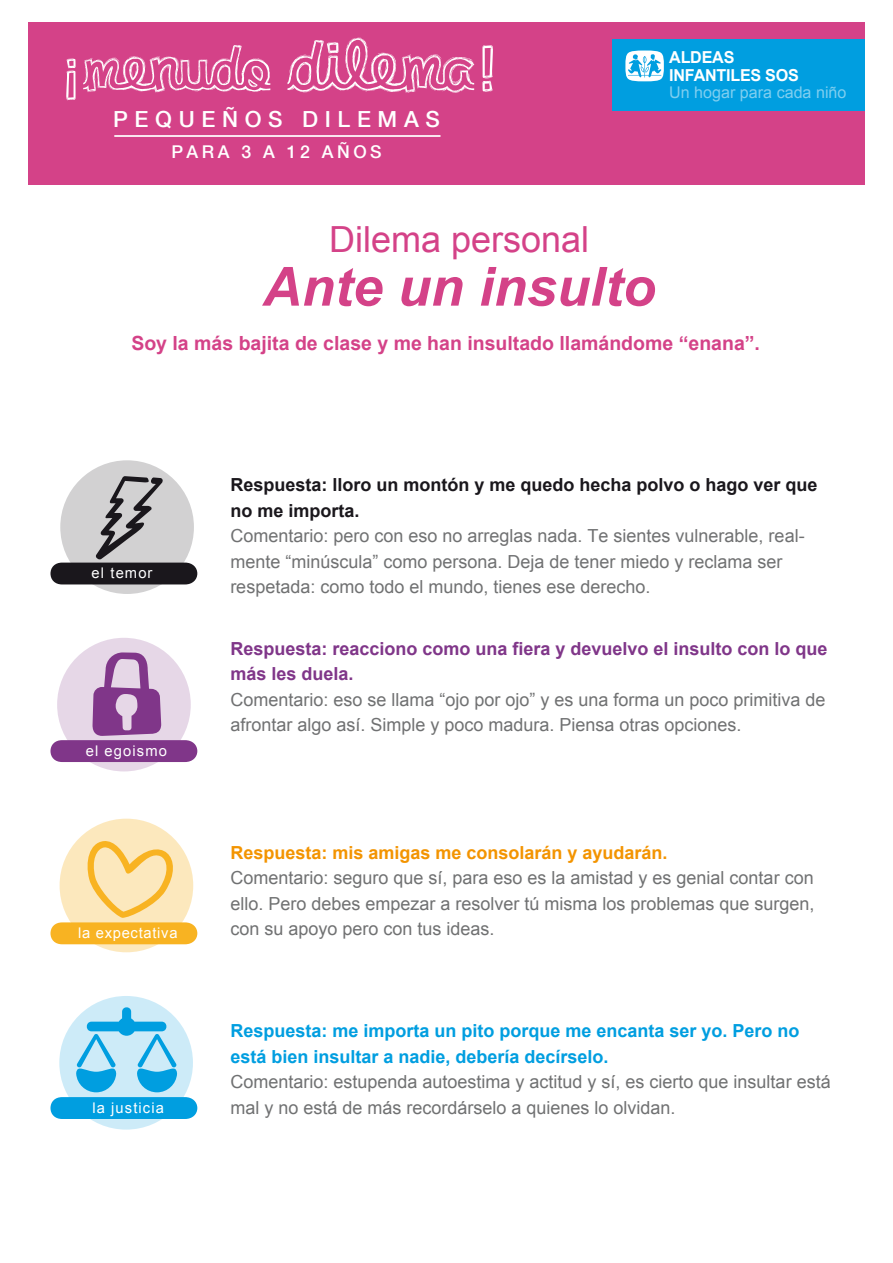
<style>
.page{position:relative;width:893px;height:1263px;background:#fff}
.page>*{position:absolute;margin:0;border:0;box-sizing:border-box;transform-origin:0 0}
.t1{font:italic 700 54px "Arial";color:#d44288}
.t2{font:36px "Arial";color:#d44288}
.t3{font:500 22.2px "Helvetica Neue";letter-spacing:.3em;color:#fff}
.t4{font:700 19.5px "Arial";color:#d44288}
.t5{font:18px/25.5px "Arial";color:#707172}
.t6{font:700 18px/25.5px "Arial";color:#009ee0}
.t7{font:700 18px/25.5px "Arial";color:#803689}
.t8{font:700 18px/25.5px "Arial";color:#1a171c}
.t9{font:700 18px "Arial";color:#f39400}
.t10{font:500 17.55px "Helvetica Neue";letter-spacing:.2em;color:#fff}
.t11{font:700 16.5px/17.7px "Arial";letter-spacing:-.015em;color:#fff}
.t12{font:16.05px "Arial";color:rgb(255 255 255/.5)}
.t13{font:14.7px "Arial";letter-spacing:.075em;color:#fff}
.t14{font:14.7px "Arial";letter-spacing:.05em;color:#fff}
</style>
<div class="page">
<div style="left:28px;top:22px;width:837px;height:163px;background:#d44288"></div>
<div style="left:612px;top:39px;width:253px;height:71px;background:#009ee0"></div>
<svg style="left:625px;top:51px;width:39px;height:30px"></svg>
<svg style="left:83px;top:45px;width:187px;height:48px"></svg>
<svg style="left:66px;top:58px;width:10px;height:42px"></svg>
<svg style="left:287px;top:38px;width:187px;height:55px"></svg>
<svg style="left:482px;top:45px;width:11px;height:47px"></svg>
<hr style="left:114px;top:135px;width:326px;height:2px;background:#fff">
<div style="left:59px;top:996px;width:134px;height:133px;background:#cdebf8;border-radius:50%"></div>
<svg style="left:50px;top:1006px;width:147px;height:113px"></svg>
<svg style="left:60px;top:819px;width:133px;height:133px"></svg>
<svg style="left:50px;top:832px;width:147px;height:112px;background:#fbdc9a"></svg>
<div style="left:57px;top:638px;width:134px;height:133px;background:#e6d7e7;border-radius:50%"></div>
<svg style="left:50px;top:652px;width:147px;height:110px"></svg>
<svg style="left:60px;top:460px;width:134px;height:134px"></svg>
<svg style="left:50px;top:476px;width:147px;height:108px;background:#a4a3a5"></svg>
<p class="t3" style="left:113px;top:105px;width:328px">PEQUEÑOS DILEMAS</p>
<p class="t10" style="left:171px;top:141px;width:212px">PARA 3 A 12 AÑOS</p>
<p class="t11" style="left:669px;top:49px;width:131px">ALDEAS<br>INFANTILES SOS</p>
<p class="t12" style="left:669px;top:82px;width:179px">Un hogar para cada niño</p>
<h2 class="t2" style="left:329px;top:215px;width:262px">Dilema personal</h2>
<h1 class="t1" style="left:263px;top:252px;width:395px">Ante un insulto</h1>
<p class="t4" style="left:131px;top:331px;width:630px">Soy la más bajita de clase y me han insultado llamándome “enana”.</p>
<p class="t13" style="left:92px;top:563px;width:62px">el temor</p>
<p class="t13" style="left:86px;top:741px;width:83px">el egoismo</p>
<p class="t14" style="left:78px;top:923px;width:101px">la expectativa</p>
<p class="t8" style="left:230px;top:473px;width:589px">Respuesta: lloro un montón y me quedo hecha polvo o hago ver que no me importa.</p>
<p class="t5" style="left:230px;top:523px;width:576px">Comentario: pero con eso no arreglas nada. Te sientes vulnerable, real&shy;mente “minúscula” como persona. Deja de tener miedo y reclama ser respetada: como todo el mundo, tienes ese derecho.</p>
<p class="t7" style="left:230px;top:636px;width:599px">Respuesta: reacciono como una fiera y devuelvo el insulto con lo que más les duela.</p>
<p class="t5" style="left:230px;top:687px;width:597px">Comentario: eso se llama “ojo por ojo” y es una forma un poco primitiva de afrontar algo así. Simple y poco madura. Piensa otras opciones.</p>
<p class="t9" style="left:230px;top:841px;width:439px">Respuesta: mis amigas me consolarán y ayudarán.</p>
<p class="t5" style="left:230px;top:865px;width:586px;text-align:justify">Comentario: seguro que sí, para eso es la amistad y es genial contar con ello. Pero debes empezar a resolver tú misma los problemas que surgen, con su apoyo pero con tus ideas.</p>
<p class="t6" style="left:230px;top:1019px;width:571px">Respuesta: me importa un pito porque me encanta ser yo. Pero no está bien insultar a nadie, debería decírselo.</p>
<p class="t5" style="left:230px;top:1069px;width:602px">Comentario: estupenda autoestima y actitud y sí, es cierto que insultar está</p>
<p class="t13" style="left:92px;top:1098px;width:73px">la justicia</p>
<p class="t5" style="left:230px;top:1095px;width:447px">mal y no está de más recordárselo a quienes lo olvidan.</p>
</div>
